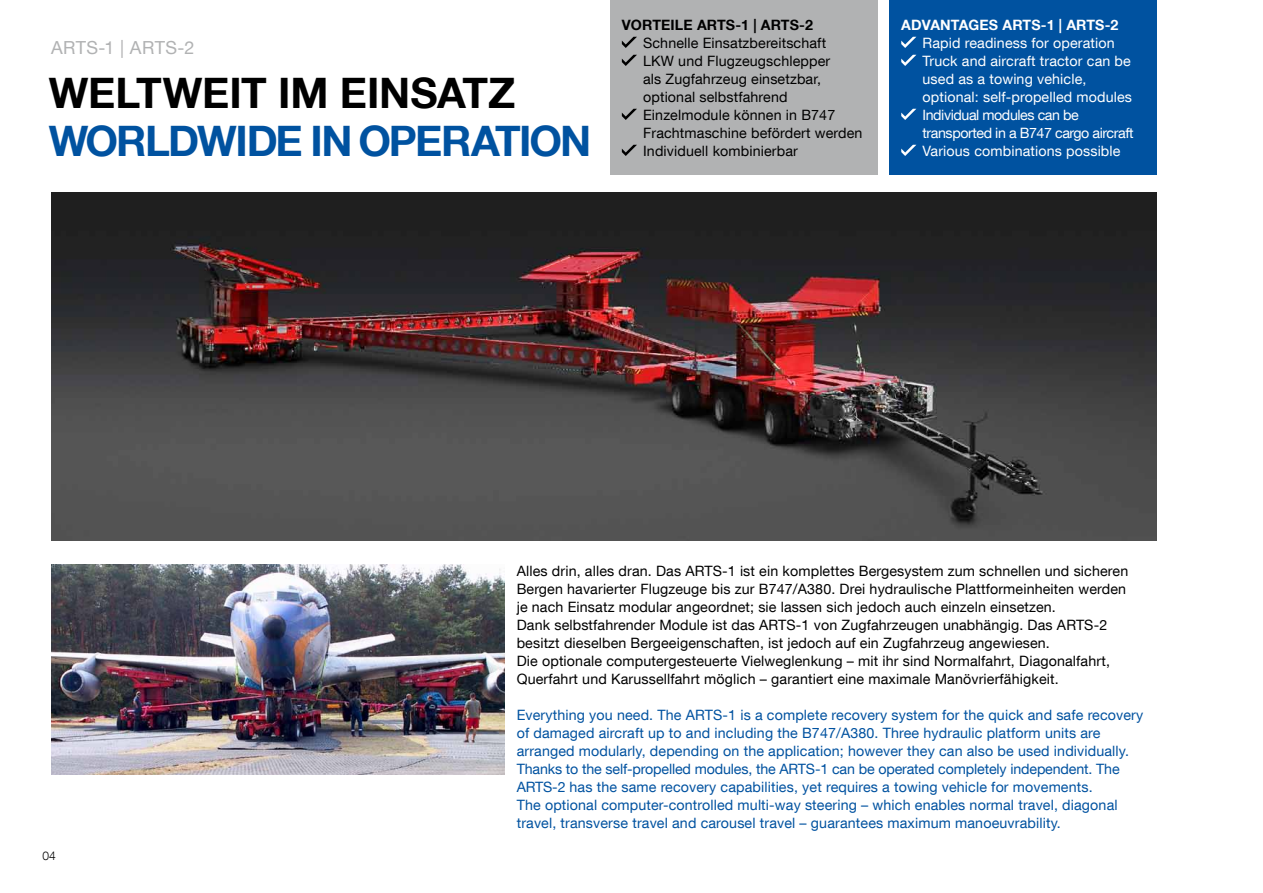
<style>
.page{position:relative;width:1263px;height:893px;background:#fff}
.page>*{position:absolute;margin:0;border:0;box-sizing:border-box;transform-origin:0 0}
.t1{font:700 42px "Helvetica Neue LT Com";letter-spacing:-.04em;color:#0052a0}
.t2{font:700 42px "Helvetica Neue LT Com";letter-spacing:-.005em;color:#000}
.t3{font:18px "Helvetica Neue LT Com";letter-spacing:.02em;color:#b1b2b3}
.t4{font:14.25px/18px "Helvetica Neue LT Com";letter-spacing:.01em;color:#000}
.t5{font:14.25px/18px "Helvetica Neue LT Com";letter-spacing:.01em;color:#0052a0}
.t6{font:14.25px/18px "Helvetica Neue LT Com";letter-spacing:.01em;color:#fff}
.t7{font:700 14.25px "Helvetica Neue LT Com";letter-spacing:.01em;color:#fff}
.t8{font:700 14.25px "Helvetica Neue LT Com";letter-spacing:.01em;color:#000}
.t9{font:300 12px "Helvetica Neue LT Com";color:#000}
</style>
<div class="page">
<img style="left:51px;top:564px;width:454px;height:210px">
<div style="left:889px;top:0;width:268px;height:174px;background:#0052a0"></div>
<svg style="left:901px;top:37px;width:15px;height:11px"></svg>
<svg style="left:901px;top:55px;width:15px;height:11px"></svg>
<svg style="left:901px;top:109px;width:15px;height:11px"></svg>
<svg style="left:901px;top:145px;width:15px;height:11px"></svg>
<div style="left:610px;top:0;width:267px;height:174px;background:#b1b2b3"></div>
<svg style="left:622px;top:37px;width:15px;height:11px"></svg>
<svg style="left:622px;top:55px;width:15px;height:11px"></svg>
<svg style="left:622px;top:109px;width:15px;height:11px"></svg>
<svg style="left:622px;top:145px;width:15px;height:11px"></svg>
<img style="left:51px;top:192px;width:1106px;height:348px">
<p class="t3" style="left:51px;top:36px;width:145px">ARTS-1 | ARTS-2</p>
<h1 class="t2" style="left:49px;top:67px;width:468px">WELTWEIT IM EINSATZ</h1>
<h1 class="t1" style="left:49px;top:115px;width:544px">WORLDWIDE IN OPERATION</h1>
<p class="t8" style="left:622px;top:16px;width:96px">VORTEILE ARTS</p>
<p class="t8" style="left:735px;top:16px;width:46px">-1 | ARTS</p>
<p class="t8" style="left:799px;top:16px;width:15px">-2</p>
<p class="t4" style="left:643px;top:34px;width:221px">Schnelle Einsatzbereitschaft<br>LKW und Flugzeugschlepper<br>als Zugfahrzeug einsetzbar, optional selbstfahrend<br>Einzelmodule können in B747<br>Frachtmaschine befördert werden<br>Individuell kombinierbar</p>
<p class="t7" style="left:901px;top:16px;width:122px">ADVANTAG ES ARTS</p>
<p class="t7" style="left:1041px;top:16px;width:46px">-1 | ARTS</p>
<p class="t7" style="left:1105px;top:16px;width:15px">-2</p>
<p class="t6" style="left:922px;top:34px;width:213px">Rapid readiness for operation<br>Truck and aircraft tractor can be used as a towing vehicle, optional: self-propelled modules<br>Individual modules can be transported in a B747 cargo aircraft<br>Various combinations possible</p>
<p class="t9" style="left:43px;top:848px;width:15px">04</p>
<p class="t4" style="left:517px;top:562px;width:613px">Alles drin, alles dran. Das ARTS-1 ist ein komplettes Bergesystem zum schnellen und sicheren Bergen havarierter Flugzeuge bis zur B747/A380. Drei hydraulische Plattformeinheiten werden je nach Einsatz modular angeordnet; sie lassen sich jedoch auch einzeln einsetzen.<br>Dank selbstfahrender Module ist das ARTS-1 von Zugfahrzeugen unabhängig. Das ARTS-2 besitzt dieselben Bergeeigenschaften, ist jedoch auf ein Zugfahrzeug angewiesen.<br>Die optionale computergesteuerte Vielweglenkung – mit ihr sind Normalfahrt, Diagonalfahrt, Querfahrt und Karussellfahrt möglich – garantiert eine maximale Manövrierfähigkeit.</p>
<p class="t5" style="left:517px;top:706px;width:628px">Everything you need. The ARTS-1 is a complete recovery system for the quick and safe recovery of damaged aircraft up to and including the B747/A380. Three hydraulic platform units are arranged modularly, depending on the application; however they can also be used individually.<br>Thanks to the self-propelled modules, the ARTS-1 can be operated completely independent. The ARTS-2 has the same recovery capabilities, yet requires a towing vehicle for movements.<br>The optional computer-controlled multi-way steering – which enables normal travel, diagonal travel, transverse travel and carousel travel – guarantees maximum manoeuvrability.</p>
</div>
